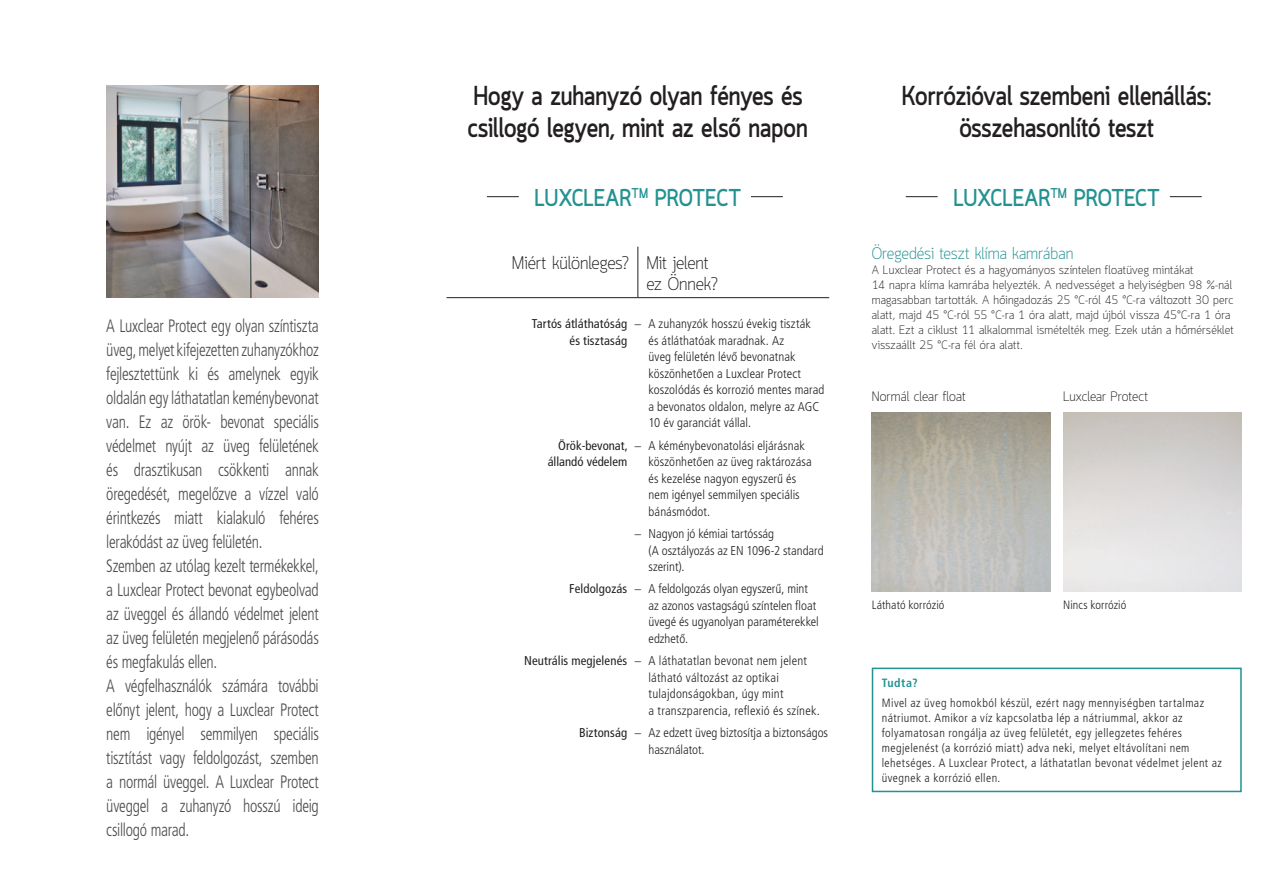
<style>
.page{position:relative;width:1263px;height:893px;background:#fff}
.page>*{position:absolute;margin:0;border:0;box-sizing:border-box;transform-origin:0 0}
.t1{font:700 27px/31.5px "Quark";letter-spacing:-.005em;color:#231f20;scale:.9 1}
.t2{font:700 24px "Quark";letter-spacing:-.005em;color:#239291;scale:.9 1}
.t3{font:300 condensed 18px/24px "Frutiger CE";letter-spacing:-.02em;color:#4b4c4d;scale:.87 1}
.t4{font:300 18px/21px "Quark";letter-spacing:-.005em;color:#231f20}
.t5{font:300 16.5px "Quark";color:#239291}
.t6{font:300 13.5px "Quark";color:#231f20}
.t7{font:300 condensed 12.75px/16.5px "Frutiger CE";letter-spacing:.005em;color:#231f20}
.t8{font:condensed 12.75px/16.5px "Frutiger CE";letter-spacing:.005em;color:#231f20;text-align:right}
.t9{font:300 12px/15px "Quark";letter-spacing:.02em;color:#231f20}
.t10{font:300 condensed 12px/15px "Frutiger CE";letter-spacing:.035em;color:#231f20}
.t11{font:300 condensed 12px "Frutiger CE";letter-spacing:.01em;color:#231f20}
.t12{font:700 condensed 12px "Frutiger CE";letter-spacing:.045em;color:#239291}
.s1{font-weight:400}
</style>
<div class="page">
<hr style="left:487px;top:196px;width:32px;height:1px;background:#231f20">
<hr style="left:638px;top:247px;width:1px;height:50px;background:#231f20">
<hr style="left:446px;top:297px;width:192px;height:1px;background:#231f20">
<hr style="left:638px;top:297px;width:191px;height:1px;background:#231f20">
<hr style="left:751px;top:196px;width:32px;height:1px;background:#231f20">
<hr style="left:906px;top:196px;width:32px;height:1px;background:#231f20">
<hr style="left:1170px;top:196px;width:32px;height:1px;background:#231f20">
<div style="left:872px;top:668px;width:370px;height:124px;border:2px solid #239291"></div>
<img style="left:106px;top:85px;width:213px;height:213px">
<p class="t3" style="left:106px;top:314px;width:246px">A Luxclear Protect egy olyan színtiszta üveg, melyet kifejezetten zuhanyzókhoz fejlesztettünk ki és amelynek egyik oldalán egy láthatatlan keménybevonat van. Ez az örök- bevonat speciális védelmet nyújt az üveg felületének és drasztikusan csökkenti annak öregedését, megelőzve a vízzel való érintkezés miatt kialakuló fehéres lerakódást az üveg felületén.<br>Szemben az utólag kezelt termékekkel, a Luxclear Protect bevonat egybeolvad az üveggel és állandó védelmet jelent az üveg felületén megjelenő párásodás és megfakulás ellen.<br>A végfelhasználók számára további előnyt jelent, hogy a Luxclear Protect nem igényel semmilyen speciális tisztítást vagy feldolgozást, szemben a normál üveggel. A Luxclear Protect üveggel a zuhanyzó hosszú ideig csillogó marad.</p>
<h1 class="t1" style="left:468px;top:83px;width:379px">Hogy a zuhanyzó olyan fényes és csillogó legyen, mint az első napon</h1>
<h2 class="t2" style="left:535px;top:183px;width:224px">Luxclear<sup>TM</sup> Protect</h2>
<h3 class="t4" style="left:646px;top:253px;width:73px;text-indent:-134px">Miért különleges? Mit jelent ez Önnek?</h3>
<p class="t8" style="left:532px;top:316px;width:97px">Tartós átláthatóság és tisztaság</p>
<p class="t7" style="left:648px;top:316px;width:178px;text-indent:-14px">− A zuhanyzók hosszú évekig tiszták<br>és átláthatóak maradnak. Az<br>üveg felületén lévő bevonatnak köszönhetően a Luxclear Protect koszolódás és korrozió mentes marad a bevonatos oldalon, melyre az AGC<br>10 év garanciát vállal.</p>
<p class="t8" style="left:548px;top:437px;width:82px">Örök-bevonat, állandó védelem</p>
<p class="t7" style="left:648px;top:437px;width:165px;text-indent:-14px">− A kéménybevonatolási eljárásnak köszönhetően az üveg raktározása és kezelése nagyon egyszerű és nem igényel semmilyen speciális bánásmódot.</p>
<p class="t7" style="left:648px;top:526px;width:177px;text-indent:-14px">− Nagyon jó kémiai tartósság<br>(A osztályozás az EN 1096-2 standard szerint).</p>
<p class="t7" style="left:648px;top:581px;width:172px;text-indent:-79px"><span class="s1">Feldolgozás</span> − A feldolgozás olyan egyszerű, mint az azonos vastagságú színtelen float üvegé és ugyanolyan paraméterekkel edzhető.</p>
<p class="t7" style="left:648px;top:653px;width:173px;text-indent:-124px"><span class="s1">Neutrális megjelenés</span> − A láthatatlan bevonat nem jelent látható változást az optikai tulajdonságokban, úgy mint<br>a transzparencia, reflexió és színek.</p>
<p class="t7" style="left:648px;top:724px;width:181px;text-indent:-70px"><span class="s1">Biztonság</span> − Az edzett üveg biztosítja a biztonságos használatot.</p>
<h1 class="t1" style="left:902px;top:83px;width:346px;text-align:center">Korrózióval szembeni ellenállás: összehasonlító teszt</h1>
<h2 class="t2" style="left:953px;top:183px;width:224px">Luxclear<sup>TM</sup> Protect</h2>
<p class="t5" style="left:872px;top:244px;width:203px">Öregedési teszt klíma kamrában</p>
<p class="t9" style="left:872px;top:263px;width:363px">A Luxclear Protect és a hagyományos színtelen floatüveg mintákat<br>14 napra klíma kamrába helyezték. A nedvességet a helyiségben 98 %-nál magasabban tartották. A hőingadozás 25 °C-ról 45 °C-ra változott 30 perc alatt, majd 45 °C-ról 55 °C-ra 1 óra alatt, majd újból vissza 45°C-ra 1 óra alatt. Ezt a ciklust 11 alkalommal ismételték meg. Ezek után a hőmérséklet visszaállt 25 °C-ra fél óra alatt.</p>
<p class="t6" style="left:872px;top:389px;width:96px">Normál clear float</p>
<p class="t6" style="left:1063px;top:389px;width:87px">Luxclear Protect</p>
<p class="t11" style="left:872px;top:598px;width:74px">Látható korrózió</p>
<p class="t11" style="left:1063px;top:598px;width:65px">Nincs korrózió</p>
<p class="t12" style="left:882px;top:676px;width:37px">Tudta?</p>
<p class="t10" style="left:882px;top:695px;width:342px">Mivel az üveg homokból készül, ezért nagy mennyiségben tartalmaz nátriumot. Amikor a víz kapcsolatba lép a nátriummal, akkor az folyamatosan rongálja az üveg felületét, egy jellegzetes fehéres megjelenést (a korrózió miatt) adva neki, melyet eltávolítani nem lehetséges. A Luxclear Protect, a láthatatlan bevonat védelmet jelent az üvegnek a korrózió ellen.</p>
</div>
